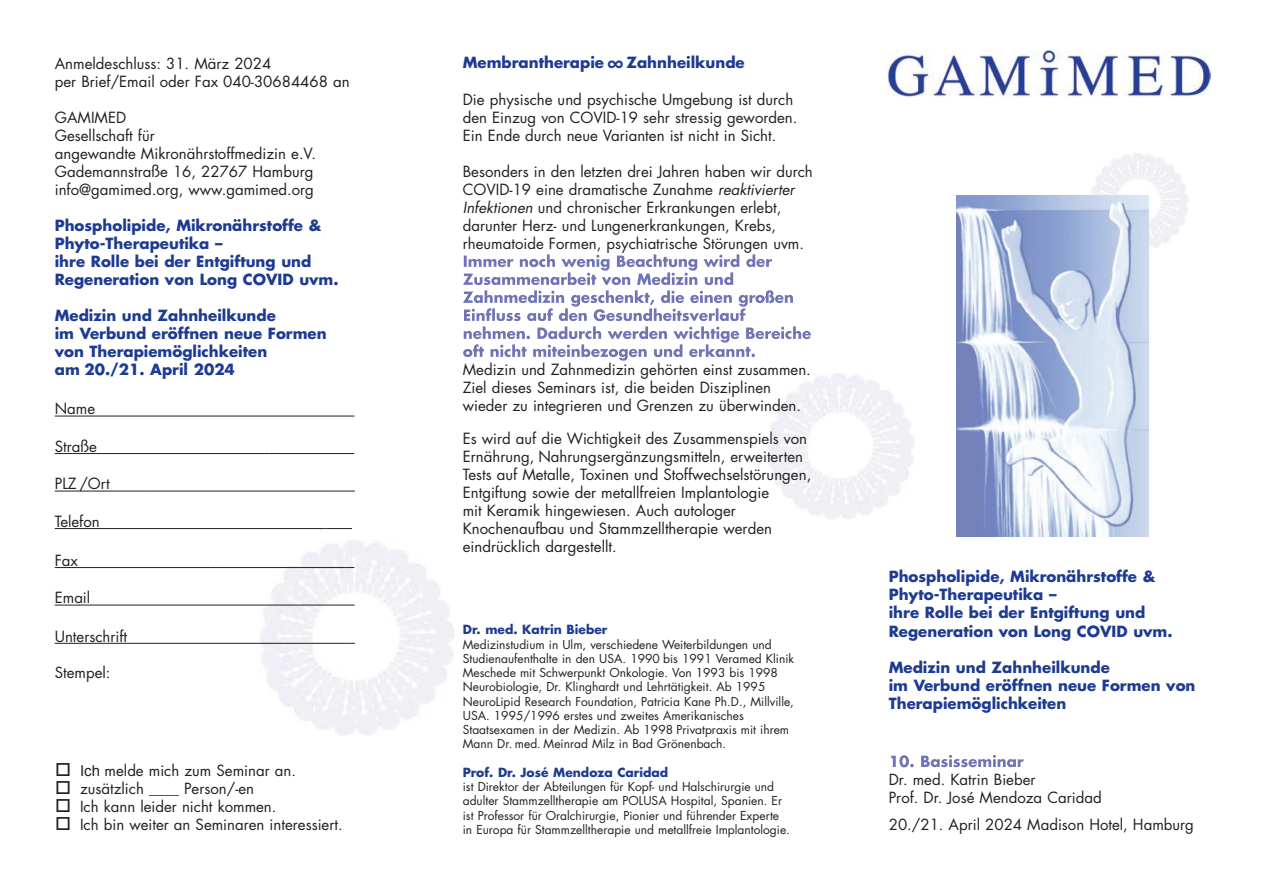
<style>
.page{position:relative;width:1263px;height:893px;background:#fff}
.page>*{position:absolute;margin:0;border:0;box-sizing:border-box;transform-origin:0 0}
.t1{font:24px "Cooper Black Std";color:#1e3b92}
.t2{font:15px/18px "Futura LT";color:#231f20}
.t3{font:700 15px/18px "Futura LT";color:#1e3b92}
.t4{font:15px "Futura";color:#231f20}
.t5{font:700 12.3px "Futura LT";color:#1e3b92}
.t6{font:12px/14.2px "Futura LT";color:#231f20}
.s1{font-family:"Arial"}
.s2{font-style:italic}
</style>
<div class="page">
<img style="left:1092px;top:153px;width:96px;height:98px">
<img style="left:956px;top:195px;width:192px;height:341px">
<img style="left:887px;top:50px;width:323px;height:46px">
<hr style="left:55px;top:416px;width:299px;height:1px;background:#231f20">
<hr style="left:55px;top:453px;width:215px;height:1px;background:#231f20">
<hr style="left:273px;top:453px;width:81px;height:1px;background:#231f20">
<svg style="left:55px;top:491px;width:24px;height:1px"></svg>
<hr style="left:79px;top:491px;width:66px;height:1px;background:#231f20">
<hr style="left:148px;top:491px;width:147px;height:1px;background:#231f20">
<hr style="left:299px;top:491px;width:36px;height:1px;background:#231f20">
<svg style="left:335px;top:491px;width:20px;height:1px"></svg>
<hr style="left:55px;top:528px;width:268px;height:1px;background:#231f20">
<svg style="left:323px;top:528px;width:29px;height:1px"></svg>
<hr style="left:55px;top:567px;width:155px;height:1px;background:#231f20">
<hr style="left:217px;top:567px;width:137px;height:1px;background:#231f20">
<hr style="left:55px;top:605px;width:300px;height:1px;background:#231f20">
<hr style="left:55px;top:643px;width:291px;height:1px;background:#231f20">
<svg style="left:891px;top:755px;width:132px;height:12px"></svg>
<svg style="left:463px;top:254px;width:175px;height:103px"></svg>
<p class="t2" style="left:55px;top:56px;width:296px">Anmeldeschluss: 31. März 2024<br>per Brief/Email oder Fax 040-30684468 an</p>
<p class="t2" style="left:55px;top:110px;width:263px">GAMIMED<br>Gesellschaft für<br>angewandte Mikronährstoffmedizin e.V.<br>Gademannstraße 16, 22767 Hamburg info@gamimed.org, www.gamimed.org</p>
<p class="t3" style="left:55px;top:218px;width:285px">Phospholipide, Mikronährstoffe &amp;<br>Phyto-Therapeutika –<br>ihre Rolle bei der Entgiftung und<br>Regeneration von Long COVID uvm.</p>
<p class="t3" style="left:55px;top:308px;width:273px">Medizin und Zahnheilkunde<br>im Verbund eröffnen neue Formen von Therapiemöglichkeiten<br>am 20./21. April 2024</p>
<p class="t2" style="left:55px;top:401px;width:42px">Name</p>
<p class="t2" style="left:55px;top:439px;width:44px">Straße</p>
<p class="t2" style="left:55px;top:476px;width:56px">PLZ /Ort</p>
<p class="t2" style="left:55px;top:514px;width:46px">Telefon</p>
<p class="t2" style="left:55px;top:553px;width:25px">Fax</p>
<p class="t2" style="left:55px;top:590px;width:37px">Email</p>
<p class="t2" style="left:55px;top:628px;width:74px">Unterschrift</p>
<p class="t2" style="left:55px;top:664px;width:57px">Stempel:</p>
<p class="t4" style="left:55px;top:764px;width:242px">□ <span class="s1">Ich</span> melde mich zum Seminar an.</p>
<p class="t4" style="left:55px;top:782px;width:200px">□ zusätzlich ____ Person/-en</p>
<p class="t4" style="left:55px;top:800px;width:223px">□ Ich kann leider nicht kommen.</p>
<p class="t4" style="left:55px;top:818px;width:289px">□ Ich bin weiter an Seminaren interessiert.</p>
<p class="t3" style="left:463px;top:55px;width:143px">Membrantherapie</p>
<p class="t3" style="left:626px;top:55px;width:120px">Zahnheilkunde</p>
<p class="t2" style="left:463px;top:92px;width:336px">Die physische und psychische Umgebung ist durch den Einzug von COVID-19 sehr stressig geworden.<br>Ein Ende durch neue Varianten ist nicht in Sicht.</p>
<p class="t2" style="left:463px;top:164px;width:351px">Besonders in den letzten drei Jahren haben wir durch COVID-19 eine dramatische Zunahme <span class="s2">reaktivierter Infektionen</span> und chronischer Erkrankungen erlebt, darunter Herz- und Lungenerkrankungen, Krebs, rheumatoide Formen, psychiatrische Störungen uvm.</p>
<h1 class="t1" style="left:607px;top:47px;width:18px">∞</h1>
<p class="t2" style="left:463px;top:362px;width:350px">Medizin und Zahnmedizin gehörten einst zusammen.<br>Ziel dieses Seminars ist, die beiden Disziplinen wieder zu integrieren und Grenzen zu überwinden.</p>
<p class="t2" style="left:463px;top:431px;width:350px">Es wird auf die Wichtigkeit des Zusammenspiels von Ernährung, Nahrungsergänzungsmitteln, erweiterten Tests auf Metalle, Toxinen und Stoffwechselstörungen, Entgiftung sowie der metallfreien Implantologie<br>mit Keramik hingewiesen. Auch autologer Knochenaufbau und Stammzelltherapie werden eindrücklich dargestellt.</p>
<p class="t5" style="left:463px;top:624px;width:146px">Dr. med. Katrin Bieber</p>
<p class="t6" style="left:463px;top:638px;width:333px">Medizinstudium in Ulm, verschiedene Weiterbildungen und Studienaufenthalte in den USA. 1990 bis 1991 Veramed Klinik Meschede mit Schwerpunkt Onkologie. Von 1993 bis 1998<br>Neurobiologie, Dr. Klinghardt und Lehrtätigkeit. Ab 1995<br>NeuroLipid Research Foundation, Patricia Kane Ph.D., Millville, USA. 1995/1996 erstes und zweites Amerikanisches Staatsexamen in der Medizin. Ab 1998 Privatpraxis mit ihrem Mann Dr. med. Meinrad Milz in Bad Grönenbach.</p>
<p class="t5" style="left:463px;top:767px;width:207px">Prof. Dr. José Mendoza Caridad</p>
<p class="t6" style="left:463px;top:781px;width:329px">ist Direktor der Abteilungen für Kopf- und Halschirurgie und adulter Stammzelltherapie am POLUSA Hospital, Spanien. Er ist Professor für Oralchirurgie, Pionier und führender Experte in Europa für Stammzelltherapie und metallfreie Implantologie.</p>
<p class="t3" style="left:889px;top:569px;width:285px">Phospholipide, Mikronährstoffe &amp;<br>Phyto-Therapeutika –<br>ihre Rolle bei der Entgiftung und<br>Regeneration von Long COVID uvm.</p>
<p class="t3" style="left:889px;top:659px;width:308px">Medizin und Zahnheilkunde<br>im Verbund eröffnen neue Formen von<br>Therapiemöglichkeiten</p>
<p class="t2" style="left:889px;top:772px;width:214px">Dr. med. Katrin Bieber<br>Prof. Dr. José Mendoza Caridad</p>
<p class="t2" style="left:889px;top:817px;width:307px">20./21. April 2024 Madison Hotel, Hamburg</p>
</div>
